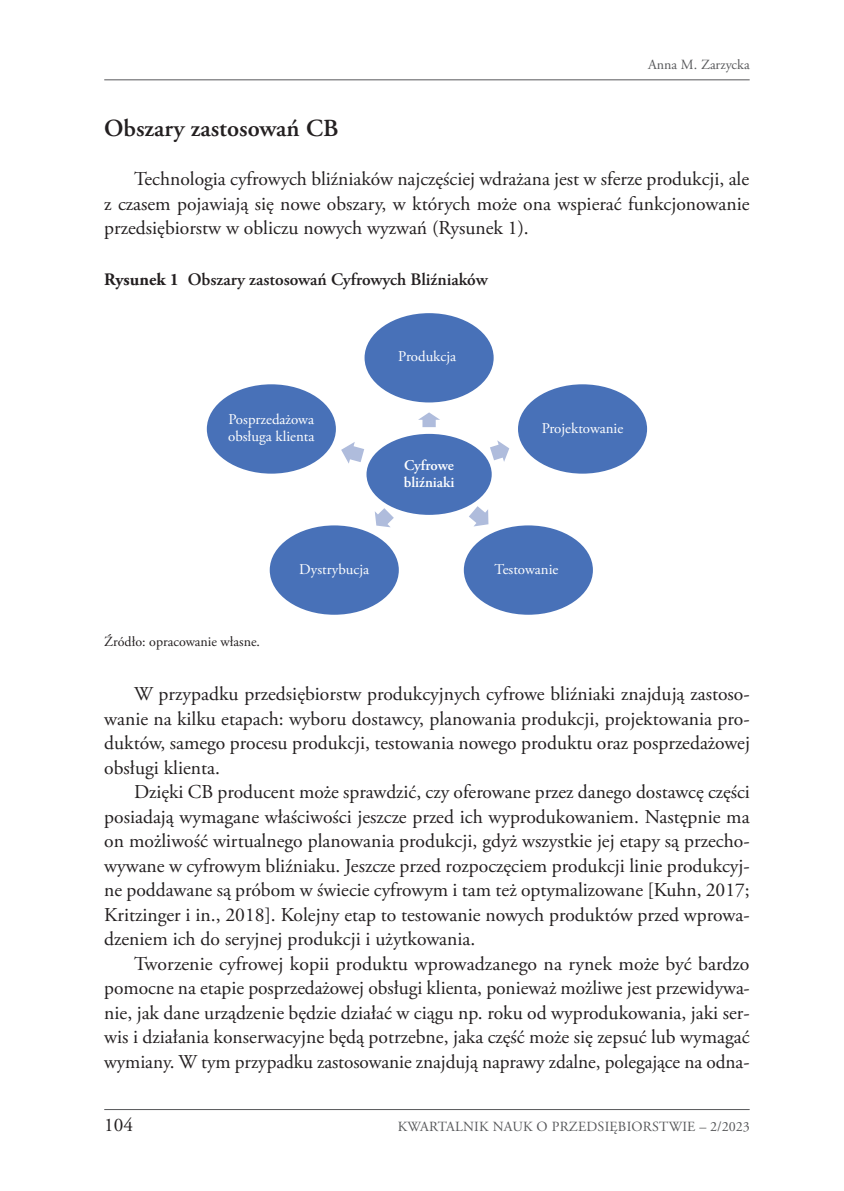
<style>
.page{position:relative;width:844px;height:1191px;background:#fff}
.page>*{position:absolute;margin:0;border:0;box-sizing:border-box;transform-origin:0 0}
.t1{font:600 24.5px "Adobe Garamond Pro";color:#231f20}
.t2{font:19.6px/24.5px "Adobe Garamond Pro";color:#231f20;text-align:justify}
.t3{font:19.25px "Adobe Garamond Pro";color:#231f20}
.t4{font:600 17.5px "Adobe Garamond Pro";color:#231f20}
.t5{font:14.88px/17.8px "Adobe Garamond Pro";color:#fff}
.t6{font:600 14.88px/17.8px "Adobe Garamond Pro";color:#fff}
.t7{font:14px "Adobe Garamond Pro";letter-spacing:.015em;color:#57585a}
.t8{font:14px "Adobe Garamond Pro";color:#231f20}
.s1{font-weight:700}
</style>
<div class="page">
<hr style="left:104px;top:1109px;width:645px;height:1px;background:#57585a">
<hr style="left:104px;top:79px;width:645px;height:1px;background:#57585a">
<div style="left:366px;top:434px;width:125px;height:81px;background:#4871b8;border-radius:50%"></div>
<svg style="left:418px;top:412px;width:22px;height:15px"></svg>
<div style="left:364px;top:313px;width:129px;height:89px;background:#4871b8;border-radius:50%"></div>
<svg style="left:490px;top:440px;width:19px;height:22px"></svg>
<div style="left:518px;top:384px;width:129px;height:89px;background:#4871b8;border-radius:50%"></div>
<svg style="left:469px;top:506px;width:19px;height:20px"></svg>
<div style="left:463px;top:525px;width:129px;height:90px;background:#4871b8;border-radius:50%"></div>
<svg style="left:375px;top:508px;width:19px;height:19px"></svg>
<div style="left:270px;top:525px;width:128px;height:90px;background:#4871b8;border-radius:50%"></div>
<svg style="left:341px;top:442px;width:23px;height:21px"></svg>
<div style="left:207px;top:384px;width:129px;height:89px;background:#4871b8;border-radius:50%"></div>
<p class="t7" style="left:647px;top:57px;width:103px">Anna M. Zarzycka</p>
<p class="t1" style="left:104px;top:114px;width:236px">Obszary zastosowań CB</p>
<p class="t2" style="left:104px;top:167px;width:646px;text-indent:30px">Technologia cyfrowych bliźniaków najczęściej wdrażana jest w sferze produkcji, ale z czasem pojawiają się nowe obszary, w których może ona wspierać funkcjonowanie przedsiębiorstw w obliczu nowych wyzwań (Rysunek 1).</p>
<p class="t4" style="left:104px;top:269px;width:385px"><span class="s1">Rysunek 1</span> Obszary zastosowań Cyfrowych Bliźniaków</p>
<p class="t5" style="left:228px;top:410px;width:88px">Posprzedażowa obsługa klienta</p>
<p class="t5" style="left:398px;top:348px;width:59px">Produkcja</p>
<p class="t6" style="left:403px;top:456px;width:52px">Cyfrowe bliźniaki</p>
<p class="t5" style="left:541px;top:419px;width:83px">Projektowanie</p>
<p class="t5" style="left:299px;top:560px;width:71px">Dystrybucja</p>
<p class="t5" style="left:494px;top:560px;width:65px">Testowanie</p>
<p class="t8" style="left:104px;top:633px;width:157px">Źródło: opracowanie własne.</p>
<p class="t2" style="left:104px;top:682px;width:647px;text-indent:30px">W przypadku przedsiębiorstw produkcyjnych cyfrowe bliźniaki znajdują zastoso&shy;wanie na kilku etapach: wyboru dostawcy, planowania produkcji, projektowania pro&shy;duktów, samego procesu produkcji, testowania nowego produktu oraz posprzedażowej obsługi klienta.</p>
<p class="t2" style="left:104px;top:780px;width:647px;text-indent:30px">Dzięki CB producent może sprawdzić, czy oferowane przez danego dostawcę części posiadają wymagane właściwości jeszcze przed ich wyprodukowaniem. Następnie ma on możliwość wirtualnego planowania produkcji, gdyż wszystkie jej etapy są przecho&shy;wywane w cyfrowym bliźniaku. Jeszcze przed rozpoczęciem produkcji linie produkcyj&shy;ne poddawane są próbom w świecie cyfrowym i tam też optymalizowane [Kuhn, 2017; Kritzinger i in., 2018]. Kolejny etap to testowanie nowych produktów przed wprowa&shy;dzeniem ich do seryjnej produkcji i użytkowania.</p>
<p class="t2" style="left:104px;top:951px;width:646px;text-indent:30px">Tworzenie cyfrowej kopii produktu wprowadzanego na rynek może być bardzo pomocne na etapie posprzedażowej obsługi klienta, ponieważ możliwe jest przewidywa&shy;nie, jak dane urządzenie będzie działać w ciągu np. roku od wyprodukowania, jaki ser&shy;wis i działania konserwacyjne będą potrzebne, jaka część może się zepsuć lub wymagać wymiany. W tym przypadku zastosowanie znajdują naprawy zdalne, polegające na odna-</p>
<p class="t3" style="left:104px;top:1113px;width:30px">104</p>
<p class="t7" style="left:398px;top:1118px;width:353px">KWARTALNIK NAUK O PRZEDSIĘBIORSTWIE – 2/2023</p>
</div>
